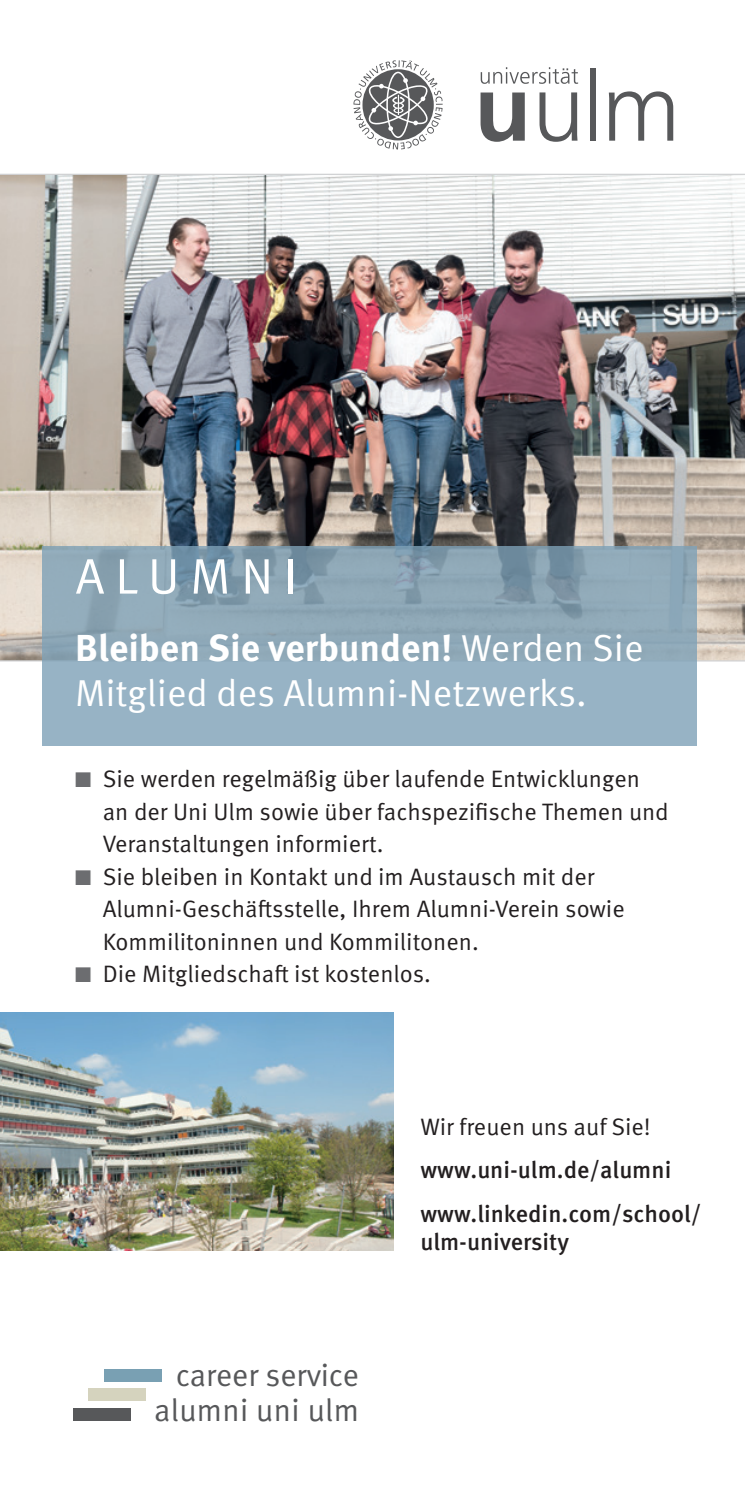
<style>
.page{position:relative;width:745px;height:1489px;background:#fff}
.page>*{position:absolute;margin:0;border:0;box-sizing:border-box;transform-origin:0 0}
.t1{font:50px "Meta OT Norm";letter-spacing:.21em;color:#fff}
.t2{font:700 37.5px "Meta OT";color:#fff}
.t3{font:37.5px "Meta OT Norm";color:#fff}
.t4{font:31.5px/34.8px "Meta Normal";letter-spacing:.005em;color:#57585a;text-align:right}
.t5{font:23.75px "Meta OT Norm";color:#231f20}
.t6{font:500 23.75px "Meta OT";color:#231f20}
.s1{font-family:"Meta OT Norm";font-weight:400}
.s2{color:#6c6d70}
</style>
<div class="page">
<img style="left:0;top:174px;width:744px;height:487px">
<svg style="left:480px;top:92px;width:44px;height:50px"></svg>
<svg style="left:539px;top:92px;width:38px;height:50px"></svg>
<div style="left:590px;top:68px;width:6px;height:73px;background:#57585a"></div>
<svg style="left:608px;top:91px;width:64px;height:50px"></svg>
<svg style="left:480px;top:67px;width:97px;height:17px"></svg>
<svg style="left:353px;top:60px;width:89px;height:89px"></svg>
<svg style="left:43px;top:546px;width:653px;height:199px;background:#8faabb"></svg>
<div style="left:104px;top:1368px;width:57px;height:13px;background:#79a0b3"></div>
<div style="left:73px;top:1408px;width:57px;height:12px;background:#57585a"></div>
<div style="left:88px;top:1388px;width:58px;height:12px;background:#d5d3be"></div>
<img style="left:0;top:1012px;width:393px;height:238px">
<p class="t1" style="left:75px;top:546px;width:223px">ALUMNI</p>
<p class="t2" style="left:75px;top:624px;width:569px">Bleiben Sie verbunden! <span class="s1">Werden Sie</span></p>
<p class="t3" style="left:75px;top:670px;width:513px">Mitglied des Alumni-Netzwerks.</p>
<p class="t5" style="left:75px;top:764px;width:566px"><span class="s2">■</span> Sie werden regelmäßig über laufende Entwicklungen</p>
<p class="t5" style="left:103px;top:797px;width:567px">an der Uni Ulm sowie über fachspezifische Themen und</p>
<p class="t5" style="left:103px;top:829px;width:282px">Veranstaltungen informiert.</p>
<p class="t5" style="left:75px;top:862px;width:520px"><span class="s2">■</span> Sie bleiben in Kontakt und im Austausch mit der</p>
<p class="t5" style="left:103px;top:894px;width:523px">Alumni-Geschäftsstelle, Ihrem Alumni-Verein sowie</p>
<p class="t5" style="left:103px;top:927px;width:377px">Kommilitoninnen und Kommilitonen.</p>
<p class="t5" style="left:75px;top:959px;width:357px"><span class="s2">■</span> Die Mitgliedschaft ist kostenlos.</p>
<p class="t4" style="left:154px;top:1356px;width:206px">career service alumni uni ulm</p>
<p class="t5" style="left:420px;top:1112px;width:232px">Wir freuen uns auf Sie!</p>
<p class="t6" style="left:420px;top:1155px;width:252px">www.uni-ulm.de/alumni</p>
<p class="t6" style="left:420px;top:1198px;width:282px">www.linkedin.com/school/</p>
<p class="t6" style="left:420px;top:1227px;width:150px">ulm-university</p>
</div>
